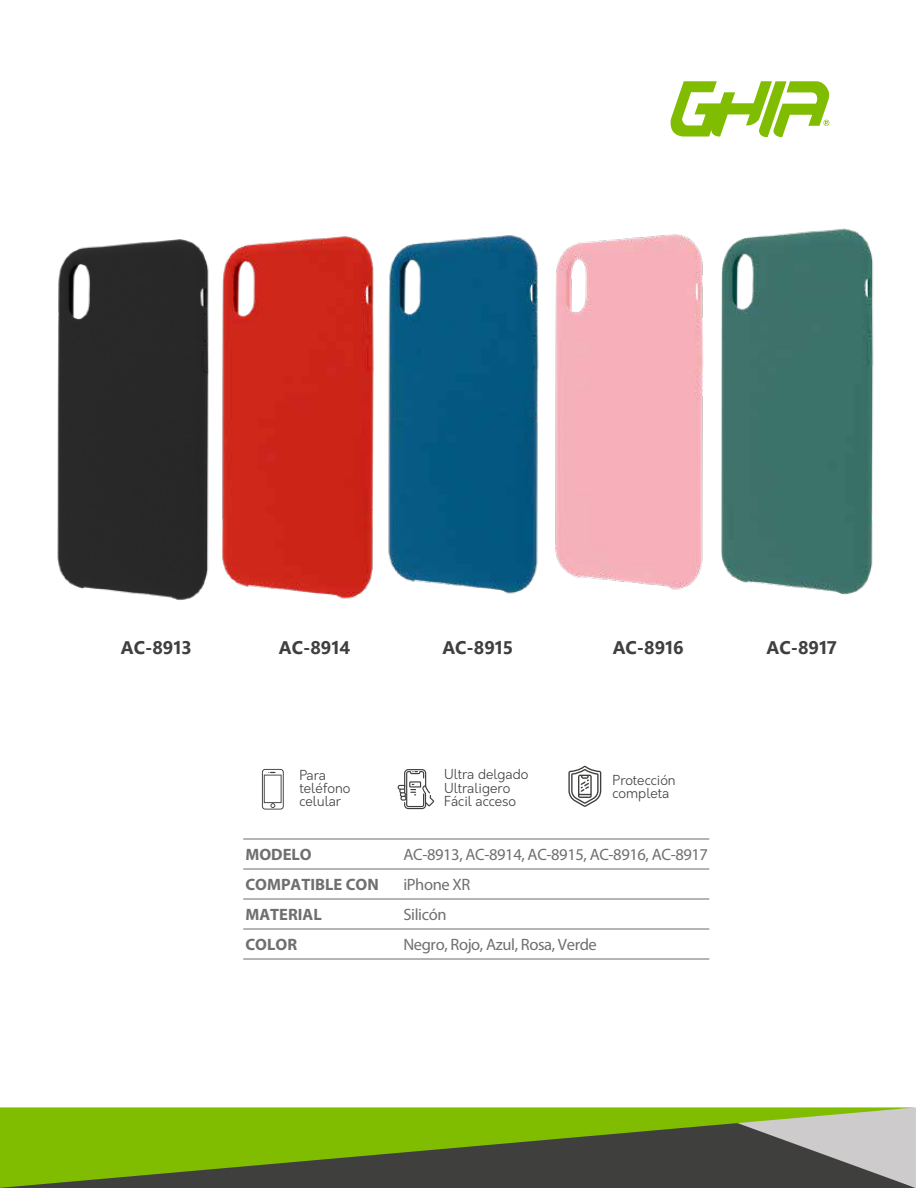
<style>
.page{position:relative;width:918px;height:1188px;background:#fff}
.page>*{position:absolute;margin:0;border:0;box-sizing:border-box;transform-origin:0 0}
.t1{font:700 18.15px "Segoe Pro";color:#3e3f3e}
.t2{font:16.5px/30px "Myriad Pro";letter-spacing:-.025em;color:#706f6f}
.t3{font:700 16.5px/30px "Myriad Pro";color:#706f6f}
.t4{font:300 13.5px/13.5px "Orkney";color:#3f3f3e}
</style>
<div class="page">
<svg style="left:0;top:1107px;width:916px;height:81px"></svg>
<svg style="left:671px;top:81px;width:159px;height:56px"></svg>
<hr style="left:243px;top:928px;width:466px;height:2px;background:#9d9d9c">
<hr style="left:243px;top:898px;width:466px;height:2px;background:#9d9d9c">
<hr style="left:243px;top:838px;width:466px;height:2px;background:#9d9d9c">
<hr style="left:243px;top:958px;width:466px;height:2px;background:#9d9d9c">
<hr style="left:243px;top:868px;width:466px;height:2px;background:#9d9d9c">
<svg style="left:398px;top:769px;width:36px;height:40px"></svg>
<svg style="left:568px;top:766px;width:33px;height:41px"></svg>
<svg style="left:262px;top:769px;width:22px;height:41px"></svg>
<img style="left:57px;top:239px;width:150px;height:361px">
<img style="left:390px;top:235px;width:149px;height:359px">
<img style="left:207px;top:236px;width:183px;height:363px">
<img style="left:555px;top:234px;width:149px;height:356px">
<img style="left:721px;top:228px;width:153px;height:367px">
<p class="t1" style="left:121px;top:635px;width:72px">AC-8913</p>
<p class="t1" style="left:279px;top:635px;width:73px">AC-8914</p>
<p class="t1" style="left:442px;top:635px;width:72px">AC-8915</p>
<p class="t1" style="left:613px;top:635px;width:72px">AC-8916</p>
<p class="t1" style="left:767px;top:635px;width:72px">AC-8917</p>
<p class="t4" style="left:300px;top:768px;width:52px">Para teléfono celular</p>
<p class="t4" style="left:444px;top:768px;width:86px">Ultra delgado<br>Ultraligero<br>Fácil acceso</p>
<p class="t4" style="left:613px;top:773px;width:65px">Protección completa</p>
<p class="t3" style="left:245px;top:839px;width:135px">MODELO<br>COMPATIBLE CON<br>MATERIAL<br>COLOR</p>
<p class="t2" style="left:403px;top:839px;width:306px">AC-8913, AC-8914, AC-8915, AC-8916, AC-8917 iPhone XR<br>Silicón<br>Negro, Rojo, Azul, Rosa, Verde</p>
</div>
